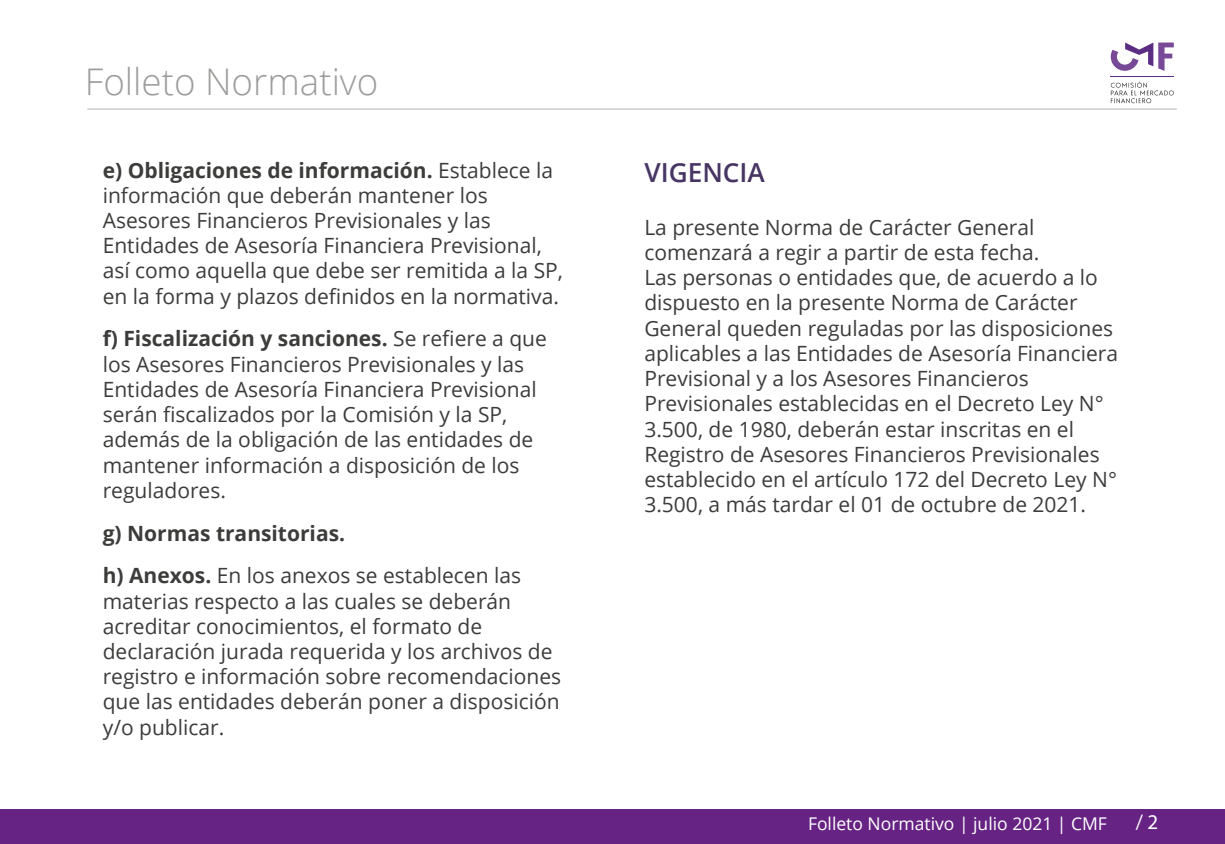
<style>
.page{position:relative;width:1225px;height:844px;background:#fff}
.page>*{position:absolute;margin:0;border:0;box-sizing:border-box;transform-origin:0 0}
.t1{font:300 36.75px "Open Sans";color:#9d9d9c}
.t2{font:600 26.25px "Open Sans";color:#473563}
.t3{font:21px/25.2px "Open Sans";color:#3c3c3b}
.t4{font:700 21px/42.7px "Open Sans";color:#3c3c3b}
.t5{font:21px "Myriad Pro";color:#fff}
.t6{font:17.5px "Open Sans";color:#fff}
.s1{font-weight:400}
.s2{font-weight:700}
</style>
<div class="page">
<div style="left:0;top:809px;width:1225px;height:34px;background:#662383"></div>
<hr style="left:1111px;top:76px;width:63px;height:1px;background:#5b2e84">
<svg style="left:1111px;top:81px;width:63px;height:22px"></svg>
<svg style="left:1111px;top:42px;width:63px;height:29px"></svg>
<hr style="left:87px;top:108px;width:1090px;height:1px;background:#b3b2b2">
<h1 class="t1" style="left:85px;top:56px;width:295px">Folleto Normativo</h1>
<p class="t4" style="left:103px;top:148px;width:452px">e) Obligaciones de información. <span class="s1">Establece la</span></p>
<p class="t2" style="left:644px;top:154px;width:122px">VIGENCIA</p>
<p class="t3" style="left:103px;top:182px;width:462px">información que deberán mantener los Asesores Financieros Previsionales y las Entidades de Asesoría Financiera Previsional, así como aquella que debe ser remitida a la SP, en la forma y plazos definidos en la normativa.</p>
<p class="t3" style="left:103px;top:325px;width:446px"><span class="s2">f) Fiscalización y sanciones.</span> Se refiere a que los Asesores Financieros Previsionales y las Entidades de Asesoría Financiera Previsional serán fiscalizados por la Comisión y la SP, además de la obligación de las entidades de mantener información a disposición de los reguladores.</p>
<p class="t4" style="left:103px;top:510px;width:420px">g) Normas transitorias.<br>h) Anexos. <span class="s1">En los anexos se establecen las</span></p>
<p class="t3" style="left:103px;top:587px;width:460px">materias respecto a las cuales se deberán acreditar conocimientos, el formato de declaración jurada requerida y los archivos de registro e información sobre recomendaciones que las entidades deberán poner a disposición y/o publicar.</p>
<p class="t3" style="left:644px;top:214px;width:475px">La presente Norma de Carácter General comenzará a regir a partir de esta fecha.<br>Las personas o entidades que, de acuerdo a lo dispuesto en la presente Norma de Carácter General queden reguladas por las disposiciones aplicables a las Entidades de Asesoría Financiera Previsional y a los Asesores Financieros Previsionales establecidas en el Decreto Ley N° 3.500, de 1980, deberán estar inscritas en el Registro de Asesores Financieros Previsionales establecido en el artículo 172 del Decreto Ley N° 3.500, a más tardar el 01 de octubre de 2021.</p>
<p class="t6" style="left:808px;top:811px;width:300px">Folleto Normativo | julio 2021 | CMF</p>
<p class="t5" style="left:1136px;top:808px;width:24px">/ 2</p>
</div>
